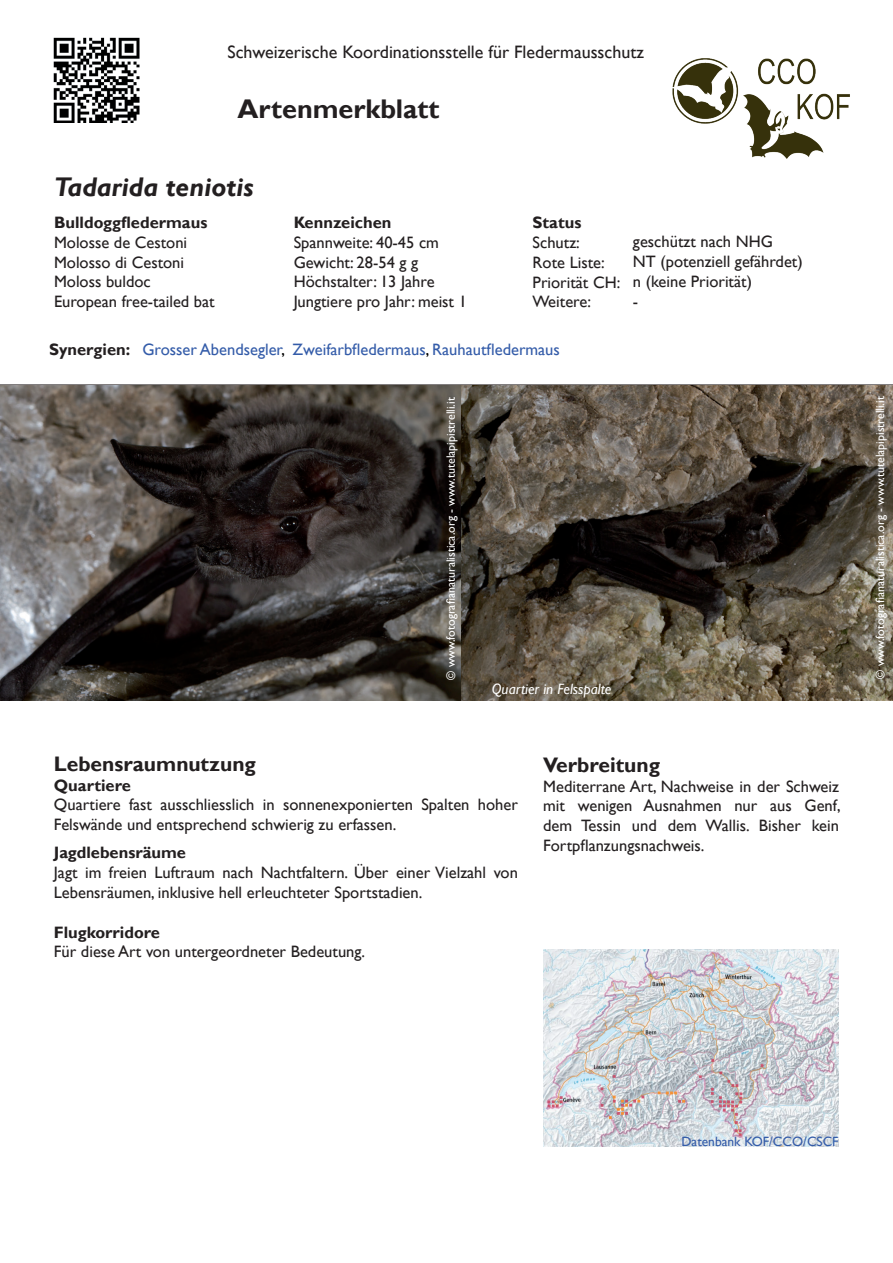
<style>
.page{position:relative;width:893px;height:1263px;background:#fff}
.page>*{position:absolute;margin:0;border:0;box-sizing:border-box;transform-origin:0 0}
.t1{font:italic 700 27px "Gill Sans";color:#231f20}
.t2{font:700 27px "Gill Sans";color:#231f20}
.t3{font:700 21px "Gill Sans";color:#231f20}
.t4{font:18px "Gill Sans";color:#231f20}
.t5{font:16.5px/19.8px "Gill Sans";color:#231f20}
.t6{font:700 16.5px "Gill Sans";color:#231f20}
.t7{font:16.5px "Gill Sans";color:#345ca9}
.t8{font:italic 15px "Gill Sans";color:#fff}
.t9{font:13.5px "Gill Sans";color:#345ca9}
.t10{font:12px "Gill Sans";color:#fff}
.s1{color:#000}
</style>
<div class="page">
<img style="left:672px;top:58px;width:178px;height:101px">
<img style="left:543px;top:949px;width:296px;height:197px">
<img style="left:53px;top:37px;width:87px;height:86px">
<img style="left:0;top:385px;width:893px;height:316px">
<p class="t4" style="left:227px;top:42px;width:418px">Schweizerische Koordinationsstelle für Fledermausschutz</p>
<h1 class="t2" style="left:237px;top:93px;width:204px">Artenmerkblatt</h1>
<h1 class="t1" style="left:54px;top:171px;width:201px">Tadarida teniotis</h1>
<p class="t6" style="left:54px;top:213px;width:155px">Bulldoggfledermaus</p>
<p class="t5" style="left:54px;top:233px;width:162px">Molosse de Cestoni<br>Molosso di Cestoni<br>Moloss buldoc<br>European free-tailed bat</p>
<p class="t6" style="left:294px;top:212px;width:99px">Kennzeichen</p>
<p class="t5" style="left:294px;top:233px;width:175px">Spannweite: 40-45 cm<br>Gewicht: 28-54 g g<br>Höchstalter: 13 Jahre<br>Jungtiere pro Jahr: meist 1</p>
<p class="t6" style="left:533px;top:213px;width:50px">Status</p>
<p class="t5" style="left:533px;top:233px;width:89px">Schutz:<br>Rote Liste:<br>Priorität CH:<br>Weitere:</p>
<p class="t6" style="left:49px;top:340px;width:83px">Synergien:</p>
<p class="t7" style="left:142px;top:340px;width:419px">Grosser Abendsegler<span class="s1">,</span> Zweifarbfledermaus<span class="s1">,</span> Rauhautfledermaus</p>
<p class="t5" style="left:633px;top:232px;width:171px">geschützt nach NHG<br>NT (potenziell gefährdet) n (keine Priorität)<br>-</p>
<p class="t10" style="left:444px;top:680px;width:284px;rotate:-90deg">© www.fotografianaturalistica.org - www.tutelapipistrelli.it</p>
<p class="t10" style="left:873px;top:678px;width:284px;rotate:-90deg">© www.fotografianaturalistica.org - www.tutelapipistrelli.it</p>
<p class="t8" style="left:492px;top:681px;width:121px">Quartier in Felsspalte</p>
<p class="t3" style="left:54px;top:751px;width:204px">Lebensraumnutzung</p>
<p class="t6" style="left:54px;top:775px;width:78px">Quartiere</p>
<p class="t5" style="left:54px;top:795px;width:466px">Quartiere fast ausschliesslich in sonnenexponierten Spalten hoher<br>Felswände und entsprechend schwierig zu erfassen.</p>
<p class="t6" style="left:54px;top:843px;width:134px">Jagdlebensräume</p>
<p class="t5" style="left:54px;top:863px;width:466px">Jagt im freien Luftraum nach Nachtfaltern. Über einer Vielzahl von<br>Lebensräumen, inklusive hell erleuchteter Sportstadien.</p>
<p class="t6" style="left:54px;top:922px;width:108px">Flugkorridore</p>
<p class="t5" style="left:54px;top:942px;width:313px">Für diese Art von untergeordneter Bedeutung.</p>
<p class="t3" style="left:543px;top:752px;width:118px">Verbreitung</p>
<p class="t5" style="left:543px;top:776px;width:299px;text-align:justify">Mediterrane Art, Nachweise in der Schweiz mit wenigen Ausnahmen nur aus Genf, dem Tessin und dem Wallis. Bisher kein Fortpflanzungsnachweis.</p>
<p class="t9" style="left:681px;top:1133px;width:159px">Datenbank KOF/CCO/CSCF</p>
</div>
